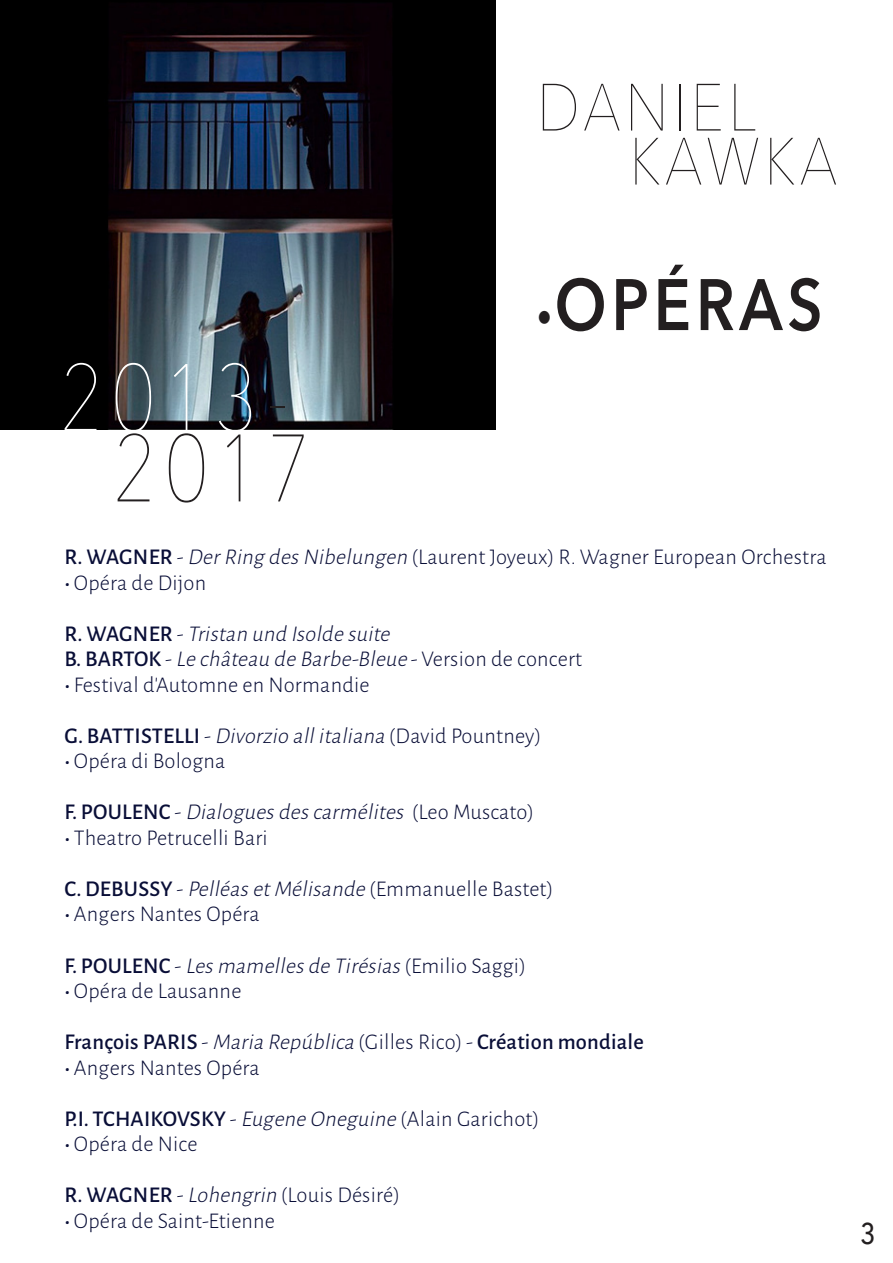
<style>
.page{position:relative;width:893px;height:1263px;background:#fff}
.page>*{position:absolute;margin:0;border:0;box-sizing:border-box;transform-origin:0 0}
.t1{font:200 94.5px/70.5px "Avenir Next";letter-spacing:.08em;color:#231f20;text-align:center;scale:.85 1}
.t2{font:600 72px "Avenir Next";letter-spacing:.08em;color:#231f20;scale:.85 1}
.t3{font:200 66px/54px "Avenir Next";letter-spacing:.08em;color:#231f20;scale:.85 1}
.t4{font:500 30px "Avenir Next";color:#231f20;scale:.85 1}
.t5{font:300 22.5px "Alegreya Sans";letter-spacing:.01em;color:#090e37}
.t6{font:italic 300 22.5px/25.5px "Alegreya Sans";color:#090e37}
.t7{font:500 22.5px "Alegreya Sans";letter-spacing:.01em;color:#090e37}
.s1{color:#fff}
.s2{font-size:36px}
.s3{font-weight:500}
.s4{font-style:italic}
.s5{font-weight:500;font-style:normal}
.s6{font-style:normal}
.s7{font-weight:300}
.s8{font-weight:300;font-style:italic}
</style>
<div class="page">
<img style="left:0;top:0;width:495px;height:429px">
<h3 class="t3" style="left:629px;top:83px;width:246px;text-indent:-93px">DANIEL<br>KAWKA</h3>
<h1 class="t1" style="left:60px;top:366px;width:298px"><span class="s1">2013</span>-<br>2017</h1>
<h2 class="t2" style="left:537px;top:258px;width:338px"><span class="s2">•</span>OPÉRAS</h2>
<p class="t5" style="left:64px;top:543px;width:764px"><span class="s3">R. WAGNER</span> - <span class="s4">DerRing desNibelungen</span> (Laurent Joyeux) R. Wagner European Orchestra</p>
<p class="t5" style="left:64px;top:568px;width:143px"><span class="s3">•</span> Opéra de Dijon</p>
<p class="t6" style="left:64px;top:620px;width:519px"><span class="s5">R . WAG N E R</span> <span class="s6">-</span> Tristan und Isolde suite<br><span class="s5">B. BARTOK</span> <span class="s6">-</span> Le château de Barbe-Bleue <span class="s6">- Version de concert</span></p>
<p class="t5" style="left:64px;top:670px;width:307px"><span class="s3">•</span> Festival d'Automne en Normandie</p>
<p class="t6" style="left:64px;top:722px;width:478px"><span class="s5">G. BATTISTELLI</span> <span class="s6">-</span> Divorzio allitaliana <span class="s6">(David Pountney)</span></p>
<p class="t5" style="left:64px;top:747px;width:162px"><span class="s3">•</span> Opéra di Bologna</p>
<p class="t6" style="left:64px;top:799px;width:471px"><span class="s5">F. PO U L E N C</span> <span class="s6">-</span> Dialoguesdescarmélites <span class="s6">( Le o M us cato)</span></p>
<p class="t5" style="left:64px;top:823px;width:205px"><span class="s3">•</span> Theatro Petrucelli Bari</p>
<p class="t5" style="left:64px;top:874px;width:490px"><span class="s3">C. DEBUSSY</span> - <span class="s4">PelléasetMélisande</span> (Emmanuelle Bastet)</p>
<p class="t5" style="left:64px;top:900px;width:197px"><span class="s3">•</span> Angers Nantes Opéra</p>
<p class="t6" style="left:64px;top:952px;width:463px"><span class="s5">F. POULENC</span> <span class="s6">-</span> Lesmamellesde Tirésias<span class="s6">(Emilio Saggi)</span></p>
<p class="t5" style="left:64px;top:976px;width:178px"><span class="s3">•</span> Opéra de Lausanne</p>
<p class="t7" style="left:64px;top:1026px;width:581px">François PARIS <span class="s7">-</span> <span class="s8">Maria República</span> <span class="s7">(Gilles Rico) -</span> Création mondiale</p>
<p class="t5" style="left:64px;top:1053px;width:197px"><span class="s3">•</span> Angers Nantes Opéra</p>
<p class="t5" style="left:64px;top:1104px;width:476px"><span class="s3">P.I. TCHAIKOVSKY</span> - <span class="s4">Eugene Oneguine</span> (Alain Garichot)</p>
<p class="t5" style="left:64px;top:1129px;width:134px"><span class="s3">•</span> Opéra de Nice</p>
<p class="t5" style="left:64px;top:1180px;width:337px"><span class="s3">R. WAGNER</span> - <span class="s4">Lohengrin</span> (Louis Désiré)</p>
<p class="t5" style="left:64px;top:1206px;width:212px"><span class="s3">•</span> Opéra de Saint-Etienne</p>
<h3 class="t4" style="left:860px;top:1214px;width:19px">3</h3>
</div>
